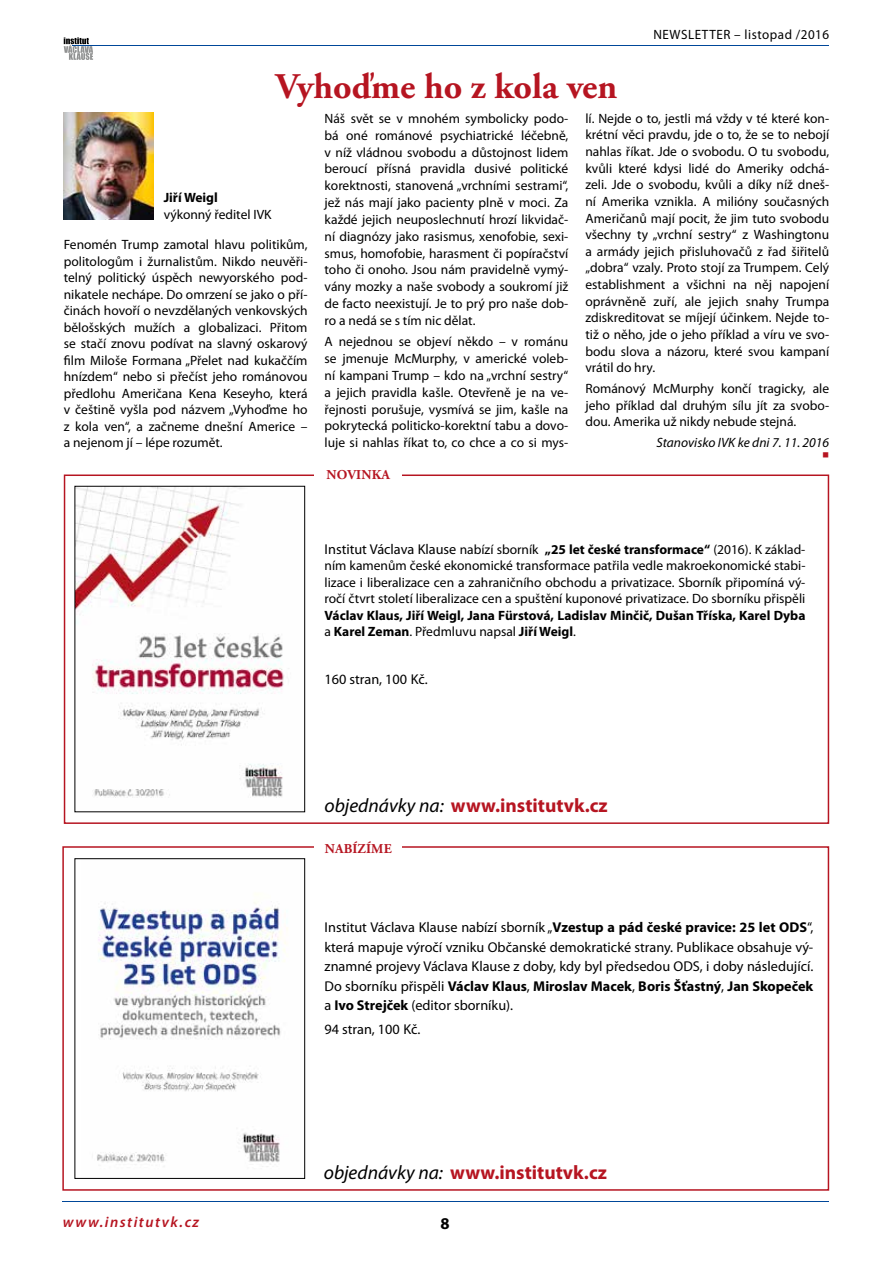
<style>
.page{position:relative;width:893px;height:1263px;background:#fff}
.page>*{position:absolute;margin:0;border:0;box-sizing:border-box;transform-origin:0 0}
.t1{font:700 36px "Adobe Garamond Pro";color:#b61521}
.t2{font:700 19.5px "Myriad Pro";color:#b61521}
.t3{font:700 16.5px "Myriad Pro";color:#000}
.t4{font:italic 600 15px "Myriad Pro";letter-spacing:.1em;color:#b61521}
.t5{font:14.25px/19.5px "Myriad Pro";color:#000;text-align:justify}
.t6{font:13.5px/16.8px "Myriad Pro";color:#000;text-align:justify}
.t7{font:700 13.5px/16.5px "Myriad Pro";color:#000}
.t8{font:italic 13.5px "Myriad Pro";color:#000}
.t9{font:13.5px "Myriad Pro";letter-spacing:.04em;color:#000}
.t10{font:700 13.5px "Adobe Garamond Pro";letter-spacing:.015em;color:#b61521}
.t11{font:7.5px "Zapf Dingbats";color:#b61521}
.s1{font-size:14.25px}
.s2{font-weight:700}
.s3{font-weight:400}
.s4{font-weight:400;font-style:italic;color:#000}
</style>
<div class="page">
<svg style="left:64px;top:37px;width:29px;height:23px"></svg>
<hr style="left:72px;top:45px;width:242px;height:1px;background:#004799">
<hr style="left:149px;top:45px;width:679px;height:1px;background:#004799">
<hr style="left:63px;top:1201px;width:765px;height:1px;background:#004799">
<img style="left:64px;top:113px;width:89px;height:106px">
<div style="left:62px;top:846px;width:767px;height:345px;border:2px solid #b61521"></div>
<div style="left:64px;top:474px;width:765px;height:350px;border:2px solid #b61521"></div>
<div style="left:315px;top:461px;width:87px;height:26px;background:#fff"></div>
<div style="left:315px;top:835px;width:87px;height:25px;background:#fff"></div>
<img style="left:76px;top:488px;width:208px;height:310px">
<div style="left:74px;top:486px;width:231px;height:326px;border:1px solid #000"></div>
<img style="left:97px;top:902px;width:191px;height:265px">
<div style="left:74px;top:858px;width:231px;height:321px;border:1px solid #000"></div>
<h1 class="t1" style="left:276px;top:66px;width:343px">Vyhoďme ho z kola ven</h1>
<p class="t9" style="left:653px;top:27px;width:177px">NEWSLETTER – listopad /2016</p>
<p class="t7" style="left:164px;top:189px;width:56px">Jiří Weigl</p>
<p class="t6" style="left:164px;top:206px;width:109px">výkonný ředitel IVK</p>
<p class="t6" style="left:64px;top:237px;width:245px">Fenomén Trump zamotal hlavu politikům, politologům i žurnalistům. Nikdo neuvěři&shy;telný politický úspěch newyorského pod&shy;nikatele nechápe. Do omrzení se jako o pří&shy;činách hovoří o nevzdělaných venkovských bělošských mužích a globalizaci. Přitom se stačí znovu podívat na slavný oskarový film Miloše Formana „Přelet nad kukaččím hnízdem“ nebo si přečíst jeho románovou předlohu Američana Kena Keseyho, která v češtině vyšla pod názvem „Vyhoďme ho z kola ven“, a začneme dnešní Americe – a nejenom jí – lépe rozumět.</p>
<p class="t6" style="left:325px;top:110px;width:245px">Náš svět se v mnohém symbolicky podo&shy;bá oné románové psychiatrické léčebně, v níž vládnou svobodu a důstojnost lidem beroucí přísná pravidla dusivé politické korektnosti, stanovená „vrchními sestrami“, jež nás mají jako pacienty plně v moci. Za každé jejich neuposlechnutí hrozí likvidač&shy;ní diagnózy jako rasismus, xenofobie, sexi&shy;smus, homofobie, harasment či popíračství toho či onoho. Jsou nám pravidelně vymý&shy;vány mozky a naše svobody a soukromí již de facto neexistují. Je to prý pro naše dob&shy;ro a nedá se s tím nic dělat.</p>
<p class="t6" style="left:325px;top:333px;width:245px">A nejednou se objeví někdo – v románu se jmenuje McMurphy, v americké voleb&shy;ní kampani Trump – kdo na „vrchní sestry“ a jejich pravidla kašle. Otevřeně je na ve&shy;řejnosti porušuje, vysmívá se jim, kašle na pokrytecká politicko-korektní tabu a dovo&shy;luje si nahlas říkat to, co chce a co si mys-</p>
<p class="t10" style="left:327px;top:467px;width:65px">NOVINKA</p>
<p class="t6" style="left:585px;top:110px;width:245px">lí. Nejde o to, jestli má vždy v té které kon&shy;krétní věci pravdu, jde o to, že se to nebojí nahlas říkat. Jde o svobodu. O tu svobodu, kvůli které kdysi lidé do Ameriky odchá&shy;zeli. Jde o svobodu, kvůli a díky níž dneš&shy;ní Amerika vznikla. A milióny současných Američanů mají pocit, že jim tuto svobodu všechny ty „vrchní sestry“ z Washingtonu a armády jejich přisluhovačů z řad šiřitelů „dobra“ vzaly. Proto stojí za Trumpem. Celý establishment a všichni na něj napojení oprávněně zuří, ale jejich snahy Trumpa zdiskreditovat se míjejí účinkem. Nejde to&shy;tiž o něho, jde o jeho příklad a víru ve svo&shy;bodu slova a názoru, které svou kampaní vrátil do hry.</p>
<p class="t6" style="left:585px;top:380px;width:245px">Románový McMurphy končí tragicky, ale jeho příklad dal druhým sílu jít za svobo&shy;dou. Amerika už nikdy nebude stejná.</p>
<p class="t8" style="left:656px;top:435px;width:174px">Stanovisko IVK ke dni 7. 11. 2016</p>
<p class="t11" style="left:829px;top:452px;width:7px;rotate:90deg">■</p>
<p class="t6" style="left:325px;top:541px;width:482px"><span class="s1">Institut Václava Klause</span> nabízí sborník <span class="s2">„25 let české transformace“</span> (2016). K základ&shy;ním kamenům české ekonomické transformace patřila vedle makroekonomické stabi&shy;lizace i liberalizace cen a zahraničního obchodu a privatizace. Sborník připomíná vý&shy;ročí čtvrt století liberalizace cen a spuštění kuponové privatizace. Do sborníku přispěli</p>
<p class="t7" style="left:325px;top:607px;width:482px">Václav Klaus, Jiří Weigl, Jana Fürstová, Ladislav Minčič, Dušan Tříska, Karel Dyba <span class="s3">a</span> Karel Zeman<span class="s3">. Předmluvu napsal</span> Jiří Weigl<span class="s3">.</span></p>
<p class="t5" style="left:325px;top:670px;width:105px">160 stran, 100 Kč.</p>
<h2 class="t2" style="left:325px;top:794px;width:285px"><span class="s4">objednávky na:</span> www.institutvk.cz</h2>
<p class="t10" style="left:325px;top:840px;width:68px">NABÍZÍME</p>
<p class="t5" style="left:325px;top:918px;width:490px">Institut Václava Klause nabízí sborník „<span class="s2">Vzestup a pád české pravice: 25 let ODS</span>“, která mapuje výročí vzniku Občanské demokratické strany. Publikace obsahuje vý&shy;znamné projevy Václava Klause z doby, kdy byl předsedou ODS, i doby následující.<br>Do sborníku přispěli <span class="s2">Václav Klaus</span>, <span class="s2">Miroslav Macek</span>, <span class="s2">Boris Šťastný</span>, <span class="s2">Jan Skopeček </span>a <span class="s2">Ivo Strejček</span> (editor sborníku).</p>
<p class="t5" style="left:325px;top:1020px;width:97px">94 stran, 100 Kč.</p>
<h2 class="t2" style="left:324px;top:1161px;width:285px"><span class="s4">objednávky na:</span> www.institutvk.cz</h2>
<p class="t4" style="left:63px;top:1213px;width:138px">www.institutvk.cz</p>
<p class="t3" style="left:440px;top:1214px;width:11px">8</p>
</div>
